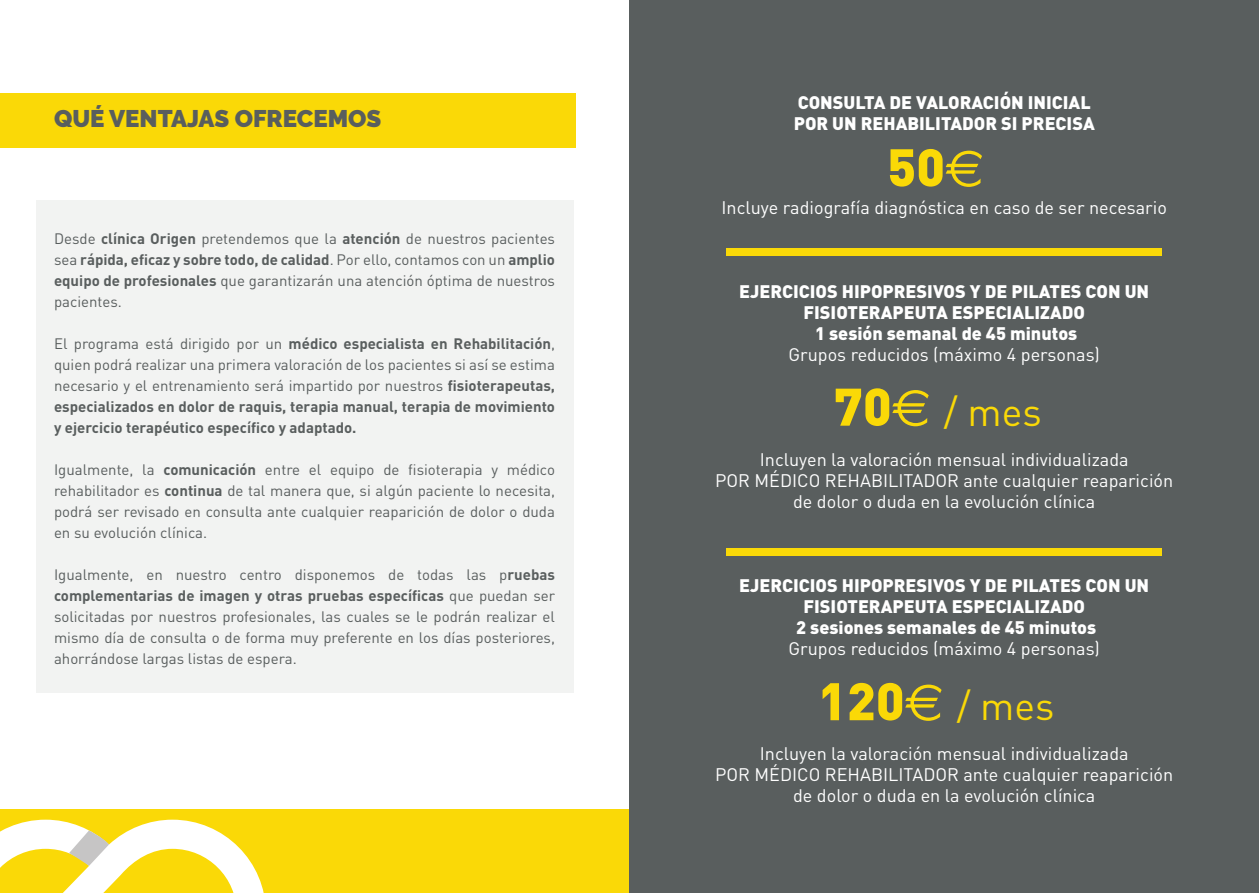
<style>
.page{position:relative;width:1259px;height:893px;background:#fff}
.page>*{position:absolute;margin:0;border:0;box-sizing:border-box;transform-origin:0 0}
.t1{font:900 52.05px "DIN";color:#fad907}
.t2{font:39px "DIN";color:#fad907}
.t3{font:900 24px "Raleway";color:#595e5e}
.t4{font:18px "DIN";color:#fff}
.t5{font:900 18px "DIN";color:#fff}
.t6{font:15px/21px "DIN";color:#595e5e;text-align:justify}
.t7{font:700 15px/21px "DIN";color:#595e5e;text-align:justify}
.s1{font-weight:700}
.s2{font-weight:400}
.s3{font-family:"Euro Sans";font-weight:400}
.s4{font-weight:900;font-size:52.05px}
.s5{font-family:"Euro Sans";font-size:52.05px}
</style>
<div class="page">
<div style="left:0;top:809px;width:629px;height:84px;background:#fad907"></div>
<svg style="left:0;top:820px;width:264px;height:73px"></svg>
<div style="left:36px;top:200px;width:537px;height:493px;background:#f2f3f2"></div>
<div style="left:629px;top:0;width:630px;height:893px;background:#595e5e"></div>
<div style="left:0;top:94px;width:575px;height:54px;background:#fad907"></div>
<div style="left:726px;top:249px;width:436px;height:7px;background:#fad907"></div>
<div style="left:726px;top:548px;width:436px;height:8px;background:#fad907"></div>
<p class="t3" style="left:54px;top:104px;width:329px">QUÉ VENTAJAS OFRECEMOS</p>
<p class="t6" style="left:54px;top:228px;width:502px">Desde <span class="s1">clínica Origen</span> pretendemos que la <span class="s1">atención</span> de nuestros pacientes sea <span class="s1">rápida, eficaz y sobre todo, de calidad</span>. Por ello, contamos con un <span class="s1">amplio equipo de profesionales</span> que garantizarán una atención óptima de nuestros pacientes.</p>
<p class="t7" style="left:54px;top:333px;width:502px"><span class="s2">El programa está dirigido por un</span> médico especialista en Rehabilitación<span class="s2">, quien podrá realizar una primera valoración de los pacientes si así se estima necesario y el entrenamiento será impartido por nuestros</span> fisioterapeutas, especializados en dolor de raquis, terapia manual, terapia de movimiento y ejercicio terapéutico específico y adaptado.</p>
<p class="t6" style="left:54px;top:459px;width:502px">Igualmente, la <span class="s1">comunicación</span> entre el equipo de fisioterapia y médico rehabilitador es <span class="s1">continua</span> de tal manera que, si algún paciente lo necesita, podrá ser revisado en consulta ante cualquier reaparición de dolor o duda en su evolución clínica.</p>
<p class="t6" style="left:54px;top:564px;width:502px">Igualmente, en nuestro centro disponemos de todas las p<span class="s1">ruebas complementarias de imagen y otras pruebas específicas</span> que puedan ser solicitadas por nuestros profesionales, las cuales se le podrán realizar el mismo día de consulta o de forma muy preferente en los días posteriores, ahorrándose largas listas de espera.</p>
<p class="t5" style="left:797px;top:90px;width:294px">CONSULTA DE VALORACIÓN INICIAL</p>
<p class="t5" style="left:793px;top:111px;width:302px">POR UN REHABILITADOR SI PRECISA</p>
<p class="t1" style="left:887px;top:133px;width:98px">50<span class="s3">€</span></p>
<p class="t4" style="left:721px;top:196px;width:447px">Incluye radiografía diagnóstica en caso de ser necesario</p>
<p class="t5" style="left:739px;top:279px;width:411px">EJERCICIOS HIPOPRESIVOS Y DE PILATES CON UN</p>
<p class="t5" style="left:803px;top:300px;width:283px">FISIOTERAPEUTA ESPECIALIZADO</p>
<p class="t5" style="left:815px;top:321px;width:264px">1 sesión semanal de 45 minutos</p>
<p class="t4" style="left:788px;top:343px;width:313px">Grupos reducidos (máximo 4 personas)</p>
<p class="t2" style="left:834px;top:387px;width:209px"><span class="s4">70</span><span class="s5">€</span> / mes</p>
<p class="t4" style="left:760px;top:448px;width:370px">Incluyen la valoración mensual individualizada</p>
<p class="t4" style="left:715px;top:469px;width:459px">POR MÉDICO REHABILITADOR ante cualquier reaparición</p>
<p class="t4" style="left:793px;top:490px;width:304px">de dolor o duda en la evolución clínica</p>
<p class="t5" style="left:739px;top:573px;width:411px">EJERCICIOS HIPOPRESIVOS Y DE PILATES CON UN</p>
<p class="t5" style="left:803px;top:594px;width:283px">FISIOTERAPEUTA ESPECIALIZADO</p>
<p class="t5" style="left:796px;top:615px;width:301px">2 sesiones semanales de 45 minutos</p>
<p class="t4" style="left:788px;top:637px;width:313px">Grupos reducidos (máximo 4 personas)</p>
<p class="t2" style="left:818px;top:682px;width:238px"><span class="s4">120</span><span class="s5">€</span> / mes</p>
<p class="t4" style="left:760px;top:742px;width:370px">Incluyen la valoración mensual individualizada</p>
<p class="t4" style="left:715px;top:763px;width:459px">POR MÉDICO REHABILITADOR ante cualquier reaparición</p>
<p class="t4" style="left:793px;top:784px;width:304px">de dolor o duda en la evolución clínica</p>
</div>
